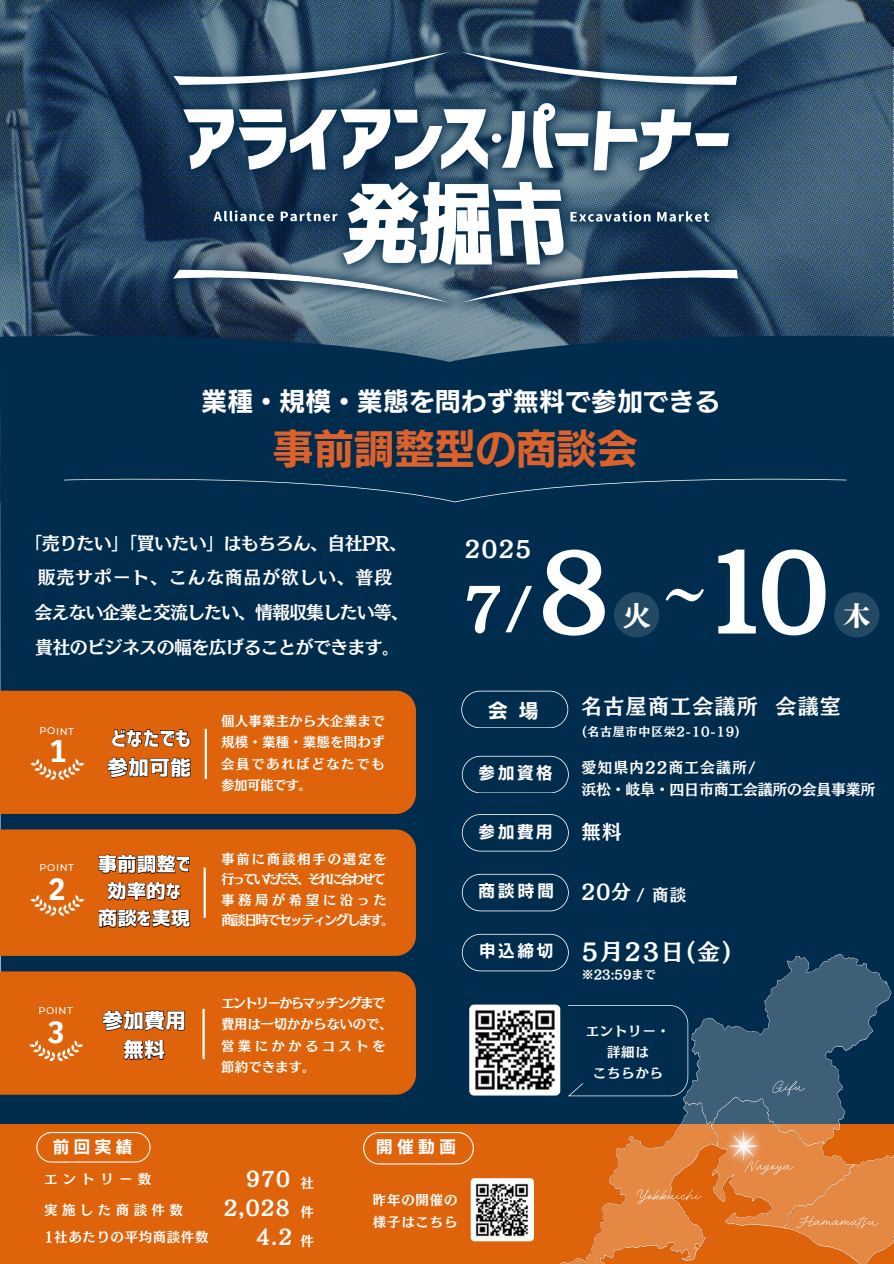
<style>
.page{position:relative;width:894px;height:1264px;background:#fff}
.page>*{position:absolute;margin:0;border:0;box-sizing:border-box;transform-origin:0 0}
.t1{font:99px "Canva Mode Min A Std B";color:#fff}
.t2{font:800 83.25px "DMT Shuei Shogo Min Std";color:#fff}
.t3{font:56.25px "Canva Mode Min A Std B";color:#fff}
.t4{font:40.5px "Canva UD Kakugo Large Pr 6 N B";color:#dc612a}
.t5{font:700 31.2px "IBM Plex Sans Cond";color:#fff}
.t6{font:27.75px "Canva Mode Min A Std B";color:#fff}
.t7{font:800 27.75px "DMT Shuei Shogo Min Std";color:#fff}
.t8{font:25.5px "Canva UD Kakugo Large Pr 6 N B";letter-spacing:.02em;color:#fff}
.t9{font:22.5px "Canva Mode Min A Std B";color:#fff}
.t10{font:21.75px "Canva Mode Min A Std B";color:#fff}
.t11{font:21px/29.2px "Corporate Logo Bold";color:#fff}
.t12{font:21px "Canva Mode Min A Std B";letter-spacing:.055em;color:#fff}
.t13{font:19.5px "Canva Mode Min A Std B";letter-spacing:.055em;color:#fff}
.t14{font:19.5px "Corporate Logo Bold";color:#fff}
.t15{font:19.5px "Canva UD Kakugo Large Pr 6 N B";color:#fff}
.t16{font:18px/34.8px "Canva Mode Min A Std B";letter-spacing:-.035em;color:#fff;text-align:center}
.t17{font:16.5px "Canva UD Kakugo Large Pr 6 N B";letter-spacing:.18em;color:#fff}
.t18{font:16.5px "Canva Mode Min A Std B";color:#fff}
.t19{font:15px "Canva Mode Min A Std B";letter-spacing:-.02em;color:#fff}
.t20{font:15px "Canva Mode Min A Std B";letter-spacing:.06em;color:#fff}
.t21{font:13.5px/21.3px "Canva Mode Min A Std B";letter-spacing:.04em;color:#fff;text-align:justify}
.t22{font:13.5px "Canva Mode Min A Std B";letter-spacing:-.2em;color:#fff}
.t23{font:13.5px "Canva Mode Min A Std B";letter-spacing:-.155em;color:#fff}
.t24{font:13.5px "Canva Mode Min A Std B";letter-spacing:-.14em;color:#fff}
.t25{font:13.5px "Canva Mode Min A Std B";letter-spacing:-.025em;color:#fff}
.t26{font:13.5px "Canva Mode Min A Std B";letter-spacing:.125em;color:#fff}
.t27{font:13.5px "Canva Mode Min A Std B";letter-spacing:.255em;color:#fff}
.t28{font:13.5px "Canva Mode Min A Std B";letter-spacing:.24em;color:#fff}
.t29{font:13.5px "Canva Mode Min A Std B";letter-spacing:.325em;color:#fff}
.t30{font:12px "Canva Mode Min A Std B";letter-spacing:.055em;color:#fff}
.t31{font:500 9.75px "Montserrat";letter-spacing:.065em;color:#fff}
</style>
<div class="page">
<img style="left:0;top:0;width:892px;height:336px">
<div style="left:0;top:336px;width:893px;height:646px;background:#002d4d"></div>
<div style="left:0;top:982px;width:893px;height:281px;background:#002d4d"></div>
<div style="left:0;top:1124px;width:893px;height:139px;background:#de630a"></div>
<img style="left:539px;top:946px;width:354px;height:317px">
<img style="left:673px;top:1075px;width:140px;height:140px">
<svg style="left:636px;top:1189px;width:65px;height:14px"></svg>
<svg style="left:744px;top:1159px;width:49px;height:15px"></svg>
<svg style="left:772px;top:1080px;width:32px;height:15px"></svg>
<svg style="left:795px;top:1215px;width:83px;height:12px"></svg>
<div style="left:0;top:829px;width:416px;height:126px;background:#de630a"></div>
<div style="left:0;top:690px;width:416px;height:124px;background:#de630a"></div>
<div style="left:0;top:971px;width:416px;height:123px;background:#de630a"></div>
<svg style="left:30px;top:758px;width:54px;height:21px"></svg>
<svg style="left:30px;top:894px;width:54px;height:21px"></svg>
<svg style="left:29px;top:1040px;width:54px;height:21px"></svg>
<svg style="left:111px;top:729px;width:80px;height:19px;background:#984306"></svg>
<svg style="left:107px;top:756px;width:84px;height:22px;background:#8c3e06"></svg>
<svg style="left:98px;top:854px;width:92px;height:21px;background:#7f3805"></svg>
<svg style="left:107px;top:881px;width:73px;height:20px"></svg>
<svg style="left:98px;top:908px;width:92px;height:20px;background:#7e3805"></svg>
<svg style="left:102px;top:1009px;width:83px;height:22px;background:#8b3d05"></svg>
<svg style="left:123px;top:1038px;width:42px;height:22px"></svg>
<hr style="left:202px;top:1008px;width:3px;height:51px;background:#fff">
<hr style="left:203px;top:867px;width:3px;height:50px;background:#fff">
<hr style="left:205px;top:728px;width:2px;height:51px;background:#fff">
<div style="left:64px;top:478px;width:782px;height:24px;background:#002d4d"></div>
<img style="left:121px;top:0;width:668px;height:356px">
<img style="left:460px;top:52px;width:276px;height:33px">
<img style="left:173px;top:52px;width:277px;height:33px">
<img style="left:166px;top:96px;width:577px;height:213px">
<img style="left:469px;top:1004px;width:91px;height:91px;border-radius:5px">
<svg style="left:567px;top:1005px;width:121px;height:91px"></svg>
<svg style="left:461px;top:690px;width:107px;height:38px;background:#0b3655"></svg>
<svg style="left:461px;top:755px;width:107px;height:38px;background:#0a3554"></svg>
<svg style="left:461px;top:814px;width:107px;height:37px;background:#0a3553"></svg>
<svg style="left:461px;top:933px;width:107px;height:38px;background:#0a3554"></svg>
<div style="left:613px;top:592px;width:46px;height:45px;background:#234965;border-radius:50%"></div>
<div style="left:833px;top:592px;width:46px;height:45px;background:#234965;border-radius:50%"></div>
<svg style="left:36px;top:1132px;width:114px;height:30px"></svg>
<svg style="left:461px;top:873px;width:107px;height:38px;background:#0a3554"></svg>
<svg style="left:363px;top:1132px;width:110px;height:32px"></svg>
<img style="left:470px;top:1178px;width:63px;height:63px">
<p class="t8" style="left:201px;top:388px;width:520px">業種・規模・業態を問わず無料で参加できる</p>
<p class="t4" style="left:273px;top:429px;width:366px">事前調整型の商談会</p>
<p class="t16" style="left:24px;top:525px;width:386px">「売りたい」「買いたい」はもちろん、自社PR、販売サポート、こんな商品が欲しい、普段<br>会えない企業と交流したい、情報収集したい等、貴社のビジネスの幅を広げることができます。</p>
<p class="t10" style="left:465px;top:538px;width:68px">2025</p>
<h4 class="t3" style="left:463px;top:580px;width:71px">7/</h4>
<p class="t1" style="left:538px;top:541px;width:72px">8</p>
<p class="t6" style="left:622px;top:601px;width:28px">火</p>
<p class="t2" style="left:658px;top:553px;width:54px">~</p>
<p class="t1" style="left:700px;top:541px;width:130px">10</p>
<p class="t7" style="left:842px;top:601px;width:28px">木</p>
<p class="t31" style="left:40px;top:725px;width:36px">POINT</p>
<p class="t5" style="left:50px;top:729px;width:18px">1</p>
<p class="t11" style="left:107px;top:723px;width:85px">どなたでも参加可能</p>
<p class="t31" style="left:40px;top:861px;width:36px">POINT</p>
<h3 class="t5" style="left:48px;top:867px;width:18px">2</h3>
<p class="t14" style="left:98px;top:854px;width:94px">事前調整で</p>
<p class="t14" style="left:107px;top:881px;width:75px">効率的な</p>
<p class="t14" style="left:98px;top:908px;width:94px">商談を実現</p>
<h2 class="t31" style="left:38px;top:1004px;width:36px">POINT</h2>
<h6 class="t5" style="left:48px;top:1011px;width:18px">3</h6>
<h5 class="t11" style="left:102px;top:1005px;width:85px;text-align:center">参加費用無料</h5>
<p class="t21" style="left:221px;top:710px;width:165px">個人事業主から大企業まで規模・業種・業態を問わず会員であればどなたでも参加可能です。</p>
<p class="t26" style="left:221px;top:852px;width:167px">事前に商談相手の選定を</p>
<p class="t22" style="left:221px;top:872px;width:166px">行っていただき、それに合わせて</p>
<p class="t27" style="left:221px;top:892px;width:167px">事務局が希望に沿った</p>
<p class="t23" style="left:221px;top:913px;width:175px">商談日時でセッティングします。</p>
<p class="t24" style="left:221px;top:995px;width:166px">エントリーからマッチングまで</p>
<p class="t25" style="left:221px;top:1017px;width:173px">費用は一切かからないので、</p>
<p class="t28" style="left:221px;top:1038px;width:166px">営業にかかるコストを</p>
<p class="t21" style="left:221px;top:1056px;width:96px">節約できます。</p>
<p class="t15" style="left:488px;top:700px;width:51px">会場</p>
<p class="t17" style="left:478px;top:764px;width:76px">参加資格</p>
<p class="t12" style="left:581px;top:695px;width:261px">名古屋商工会議所 会議室</p>
<p class="t30" style="left:581px;top:725px;width:160px">(名古屋市中区栄2-10-19)</p>
<p class="t20" style="left:581px;top:759px;width:175px">愛知県内22商工会議所/</p>
<p class="t19" style="left:581px;top:781px;width:295px">浜松・岐阜・四日市商工会議所の会員事業所</p>
<p class="t17" style="left:478px;top:823px;width:74px">参加費用</p>
<p class="t13" style="left:581px;top:822px;width:42px">無料</p>
<p class="t17" style="left:478px;top:882px;width:77px">商談時間</p>
<p class="t13" style="left:581px;top:882px;width:51px">20分</p>
<p class="t18" style="left:636px;top:887px;width:51px">/ 商談</p>
<p class="t17" style="left:479px;top:942px;width:76px">申込締切</p>
<p class="t9" style="left:582px;top:940px;width:151px">5月 23日 (金)</p>
<h4 class="t30" style="left:581px;top:968px;width:75px">※23:59まで</h4>
<p class="t21" style="left:585px;top:1019px;width:86px">エントリー・</p>
<p class="t21" style="left:607px;top:1041px;width:43px">詳細は</p>
<p class="t21" style="left:592px;top:1062px;width:72px">こちらから</p>
<p class="t17" style="left:53px;top:1138px;width:81px">前回実績</p>
<p class="t21" style="left:44px;top:1168px;width:109px">エントリー数</p>
<h5 class="t13" style="left:246px;top:1168px;width:45px">970</h5>
<p class="t21" style="left:300px;top:1172px;width:15px">社</p>
<p class="t29" style="left:44px;top:1203px;width:140px">実施した商談件数</p>
<p class="t13" style="left:224px;top:1198px;width:67px">2,028</p>
<p class="t21" style="left:300px;top:1201px;width:15px">件</p>
<p class="t21" style="left:44px;top:1226px;width:166px">1社あたりの平均商談件数</p>
<p class="t13" style="left:256px;top:1226px;width:37px">4.2</p>
<p class="t21" style="left:300px;top:1230px;width:15px">件</p>
<p class="t17" style="left:376px;top:1138px;width:81px">開催動画</p>
<p class="t21" style="left:373px;top:1189px;width:86px">昨年の開催の</p>
<p class="t21" style="left:373px;top:1210px;width:86px">様子はこちら</p>
</div>
